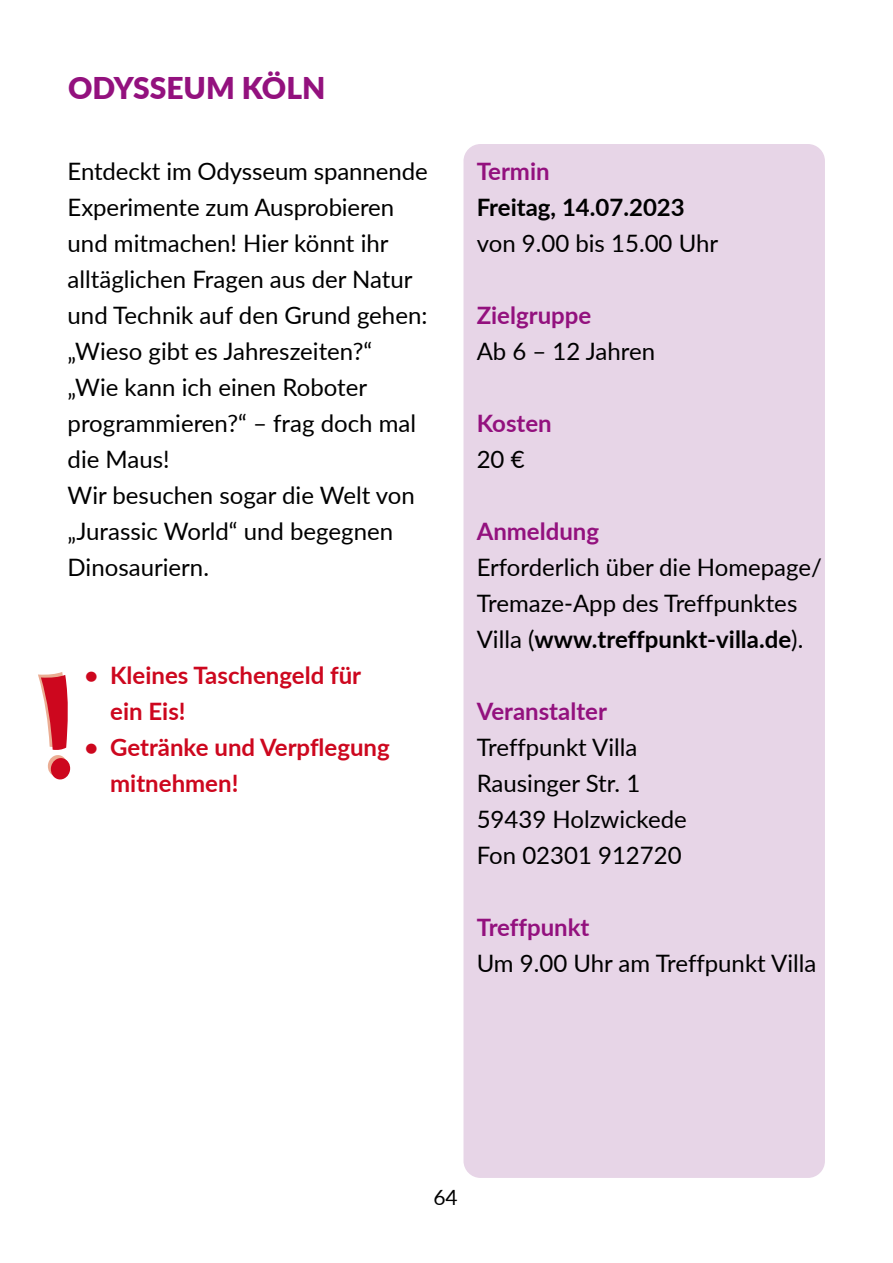
<style>
.page{position:relative;width:893px;height:1263px;background:#fff}
.page>*{position:absolute;margin:0;border:0;box-sizing:border-box;transform-origin:0 0}
.t1{font:900 30px "Lato";color:#93117e}
.t2{font:24px/36px "Lato";color:#000}
.t3{font:700 24px/36px "Lato";color:#cd071e}
.t4{font:700 24px "Lato";color:#93117e}
.t5{font:700 24px "Lato";color:#000}
.t6{font:21px "Lato";color:#000}
.s1{font-weight:700}
</style>
<div class="page">
<div style="left:463px;top:144px;width:362px;height:1034px;background:#e7d5e7;border-radius:17px"></div>
<svg style="left:38px;top:672px;width:33px;height:108px"></svg>
<p class="t1" style="left:68px;top:65px;width:259px">ODYSSEUM KÖLN</p>
<p class="t2" style="left:68px;top:152px;width:362px">Entdeckt im Odysseum spannende<br>Experimente zum Ausprobieren und mitmachen! Hier könnt ihr alltäglichen Fragen aus der Natur und Technik auf den Grund gehen: „Wieso gibt es Jahreszeiten?“ „Wie kann ich einen Roboter programmieren?“ – frag doch mal die Maus!<br>Wir besuchen sogar die Welt von „Jurassic World“ und begegnen<br>Dinosauriern.</p>
<p class="t3" style="left:110px;top:656px;width:253px;text-indent:-26px">• Kleines Taschengeld für ein Eis!</p>
<p class="t3" style="left:110px;top:728px;width:281px;text-indent:-26px">• Getränke und Verpflegung mitnehmen!</p>
<p class="t4" style="left:477px;top:154px;width:74px">Termin</p>
<p class="t5" style="left:477px;top:190px;width:210px">Freitag, 14.07.2023</p>
<p class="t2" style="left:477px;top:224px;width:243px">von 9.00 bis 15.00 Uhr</p>
<p class="t4" style="left:477px;top:298px;width:116px">Zielgruppe</p>
<p class="t2" style="left:477px;top:332px;width:180px">Ab 6 – 12 Jahren</p>
<p class="t4" style="left:477px;top:406px;width:77px">Kosten</p>
<p class="t2" style="left:477px;top:440px;width:49px">20 €</p>
<p class="t4" style="left:477px;top:514px;width:124px">Anmeldung</p>
<p class="t2" style="left:477px;top:548px;width:347px">Erforderlich über die Homepage/<br>Tremaze-App des Treffpunktes<br>Villa (<span class="s1">www.treffpunkt-villa.de</span>).</p>
<p class="t4" style="left:477px;top:694px;width:132px">Veranstalter</p>
<p class="t2" style="left:477px;top:728px;width:212px">Treffpunkt Villa<br>Rausinger Str. 1<br>59439 Holzwickede<br>Fon 02301 912720</p>
<p class="t4" style="left:477px;top:910px;width:114px">Treffpunkt</p>
<p class="t2" style="left:477px;top:944px;width:341px">Um 9.00 Uhr am Treffpunkt Villa</p>
<p class="t6" style="left:433px;top:1183px;width:26px">64</p>
</div>
